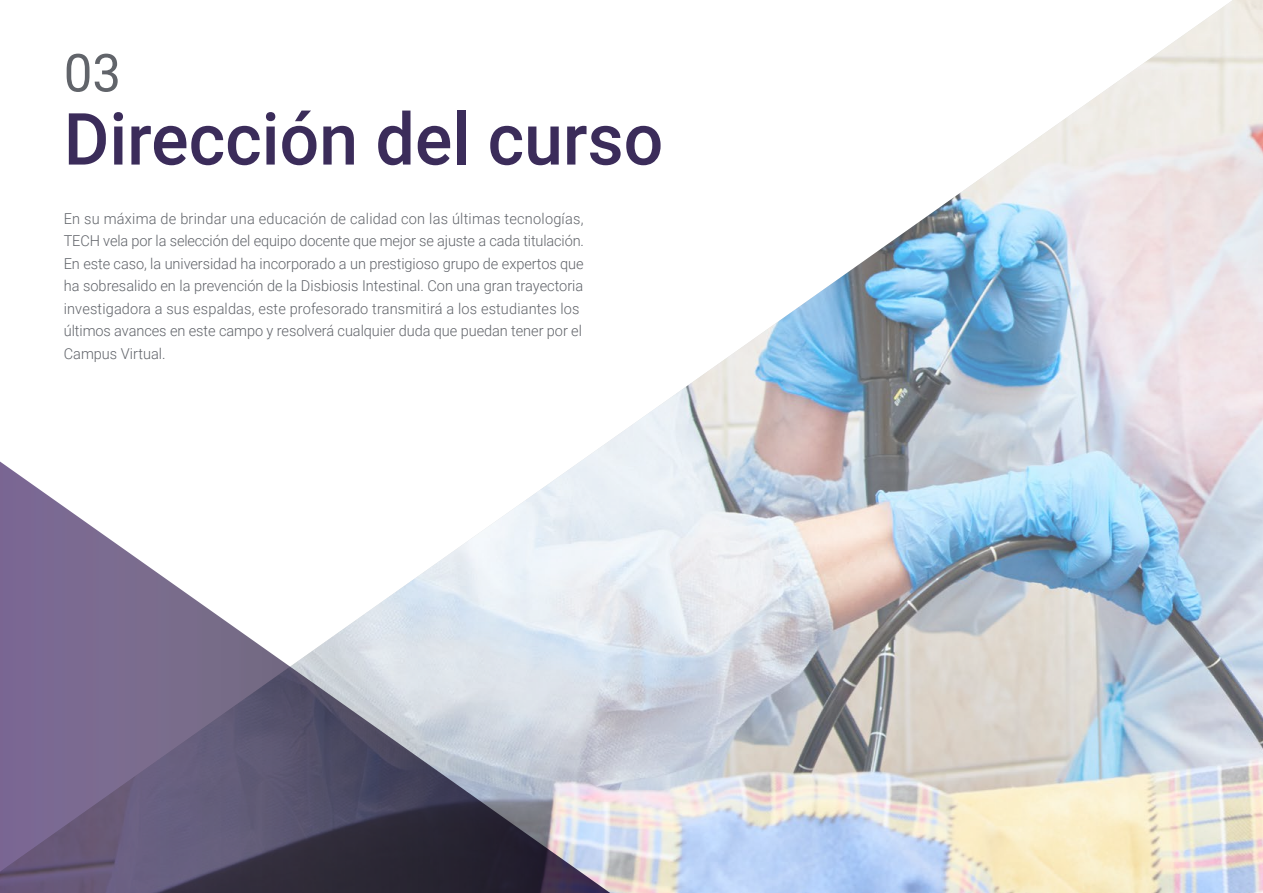
<style>
.page{position:relative;width:1263px;height:893px;background:#fff}
.page>*{position:absolute;margin:0;border:0;box-sizing:border-box;transform-origin:0 0}
.t1{font:500 72px "Roboto";color:#3b2c5a}
.t2{font:52.5px "Roboto";color:#61646a}
.t3{font:300 15px/22.5px "Roboto";letter-spacing:-.005em;color:#61646a}
</style>
<div class="page">
<img style="left:602px;top:0;width:661px;height:893px">
<svg style="left:0;top:446px;width:640px;height:447px"></svg>
<h2 class="t2" style="left:64px;top:36px;width:59px">03</h2>
<h1 class="t1" style="left:64px;top:89px;width:601px">Dirección del curso</h1>
<p class="t3" style="left:64px;top:207px;width:522px">En su máxima de brindar una educación de calidad con las últimas tecnologías, TECH vela por la selección del equipo docente que mejor se ajuste a cada titulación.<br>En este caso, la universidad ha incorporado a un prestigioso grupo de expertos que ha sobresalido en la prevención de la Disbiosis Intestinal. Con una gran trayectoria investigadora a sus espaldas, este profesorado transmitirá a los estudiantes los últimos avances en este campo y resolverá cualquier duda que puedan tener por el Campus Virtual.</p>
</div>
